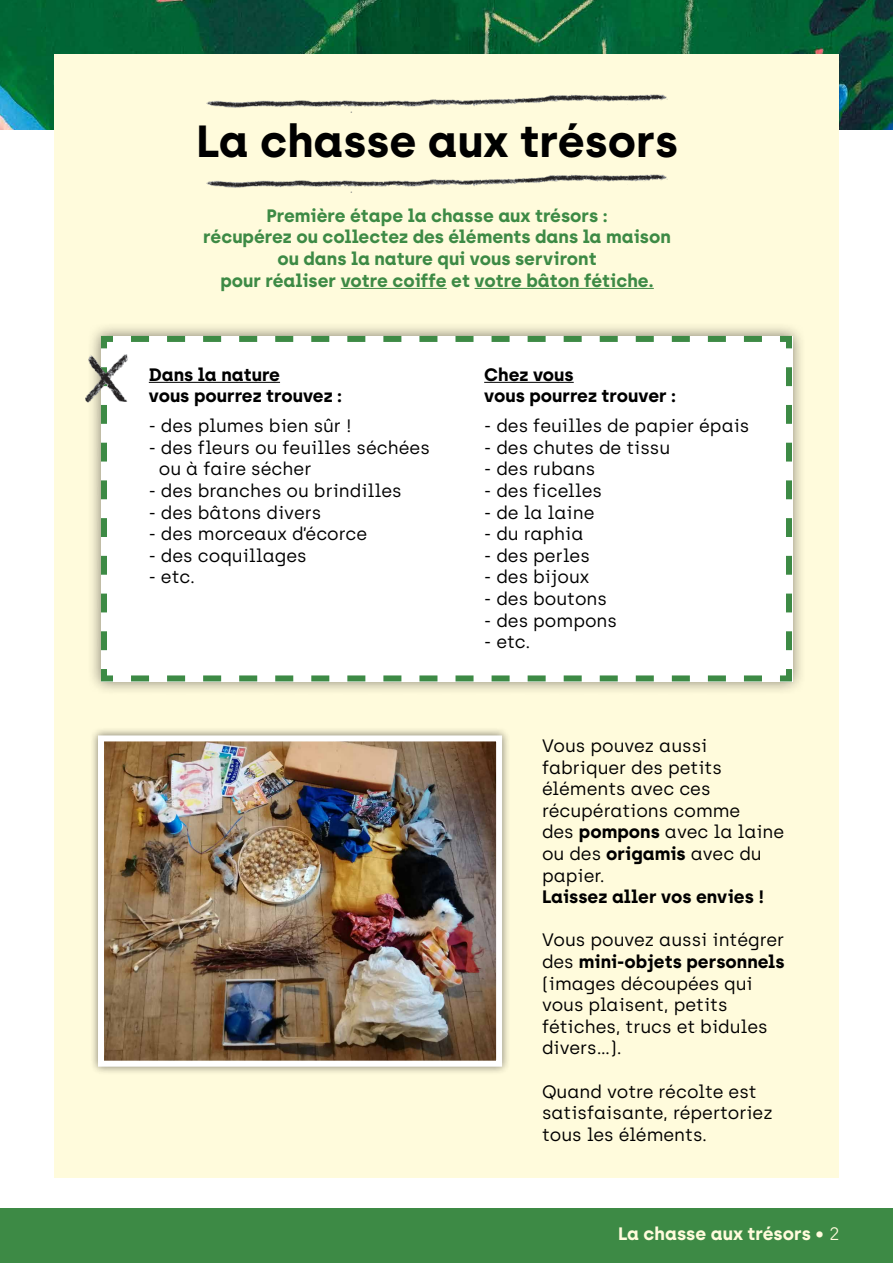
<style>
.page{position:relative;width:893px;height:1263px;background:#fff}
.page>*{position:absolute;margin:0;border:0;box-sizing:border-box;transform-origin:0 0}
.t1{font:700 45px "Archia";color:#000}
.t2{font:18px/21.6px "Archia";color:#000}
.t3{font:700 18px/21.6px "Archia";color:#3d8a45;text-align:center}
.t4{font:700 18px/21.6px "Archia";color:#000}
.t5{font:700 18px "Archia";color:#fffbdc}
.s1{font-weight:700}
.s2{font-weight:300}
</style>
<div class="page">
<img style="left:0;top:0;width:893px;height:130px">
<div style="left:54px;top:54px;width:785px;height:1124px;background:#fffbdc"></div>
<div style="left:87px;top:322px;width:719px;height:374px;background:#000;opacity:.5"></div>
<div style="left:98px;top:333px;width:697px;height:351px;background:#fff"></div>
<hr style="left:341px;top:288px;width:106px;height:1px;background:#3d8a45">
<hr style="left:475px;top:288px;width:179px;height:1px;background:#3d8a45">
<div style="left:90px;top:727px;width:421px;height:348px;background:#000;opacity:.5"></div>
<img style="left:105px;top:742px;width:390px;height:318px">
<div style="left:98px;top:735px;width:404px;height:332px;border:6px solid #fff"></div>
<div style="left:0;top:1209px;width:893px;height:54px;background:#3d8a45"></div>
<img style="left:206px;top:174px;width:462px;height:18px">
<img style="left:206px;top:95px;width:462px;height:18px">
<img style="left:85px;top:354px;width:43px;height:49px">
<hr style="left:149px;top:382px;width:131px;height:1px;background:#000">
<hr style="left:484px;top:382px;width:90px;height:1px;background:#000">
<h1 class="t1" style="left:196px;top:113px;width:483px">La chasse aux trésors</h1>
<p class="t3" style="left:203px;top:204px;width:469px">Première étape la chasse aux trésors :<br>récupérez ou collectez des éléments dans la maison ou dans la nature qui vous serviront<br>pour réaliser votre coiffe et votre bâton fétiche.</p>
<p class="t4" style="left:149px;top:363px;width:195px">Dans la nature<br>vous pourrez trouvez :</p>
<p class="t2" style="left:149px;top:415px;width:204px">- des plumes bien sûr !</p>
<p class="t2" style="left:159px;top:437px;width:272px;text-indent:-10px">- des fleurs ou feuilles séchées ou à faire sécher</p>
<p class="t2" style="left:149px;top:480px;width:254px">- des branches ou brindilles</p>
<p class="t2" style="left:149px;top:501px;width:174px">- des bâtons divers</p>
<p class="t2" style="left:149px;top:523px;width:220px">- des morceaux d’écorce</p>
<p class="t2" style="left:149px;top:545px;width:159px">- des coquillages</p>
<p class="t2" style="left:149px;top:566px;width:48px">- etc.</p>
<p class="t4" style="left:484px;top:363px;width:193px">Chez vous<br>vous pourrez trouver :</p>
<p class="t2" style="left:484px;top:415px;width:267px">- des feuilles de papier épais</p>
<p class="t2" style="left:484px;top:437px;width:188px">- des chutes de tissu</p>
<p class="t2" style="left:484px;top:458px;width:113px">- des rubans</p>
<p class="t2" style="left:484px;top:480px;width:119px">- des ficelles</p>
<p class="t2" style="left:484px;top:501px;width:112px">- de la laine</p>
<p class="t2" style="left:484px;top:523px;width:101px">- du raphia</p>
<p class="t2" style="left:484px;top:545px;width:107px">- des perles</p>
<p class="t2" style="left:484px;top:566px;width:107px">- des bijoux</p>
<p class="t2" style="left:484px;top:588px;width:124px">- des boutons</p>
<p class="t2" style="left:484px;top:609px;width:134px">- des pompons</p>
<p class="t2" style="left:484px;top:631px;width:48px">- etc.</p>
<p class="t2" style="left:542px;top:735px;width:244px">Vous pouvez aussi fabriquer des petits éléments avec ces récupérations comme<br>des <span class="s1">pompons</span> avec la laine ou des <span class="s1">origamis</span> avec du papier.</p>
<p class="t4" style="left:542px;top:886px;width:224px">Laissez aller vos envies !</p>
<p class="t2" style="left:542px;top:929px;width:244px">Vous pouvez aussi intégrer des <span class="s1">mini-objets personnels </span>(images découpées qui vous plaisent, petits fétiches, trucs et bidules divers...).</p>
<p class="t2" style="left:542px;top:1080px;width:232px">Quand votre récolte est satisfaisante, répertoriez tous les éléments.</p>
<p class="t5" style="left:618px;top:1223px;width:223px">La chasse aux trésors <span class="s2">• 2</span></p>
</div>
